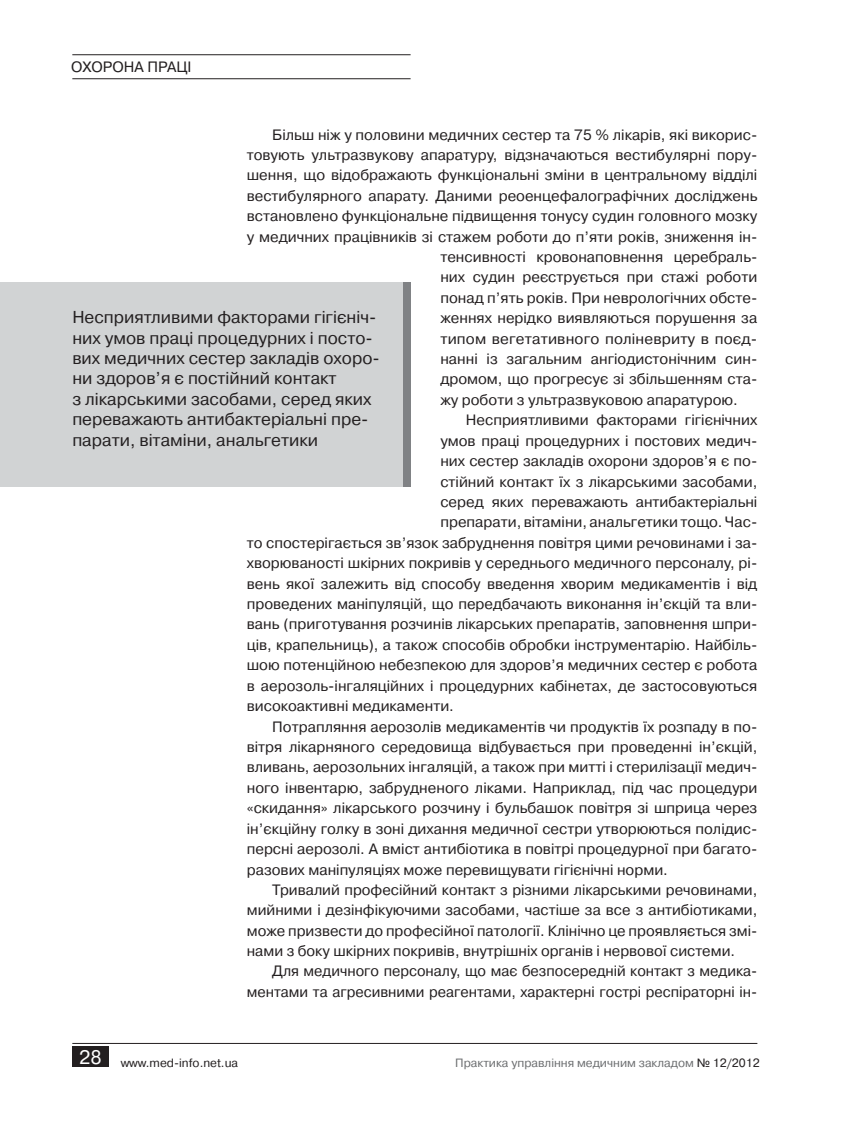
<style>
.page{position:relative;width:851px;height:1127px;background:#fff}
.page>*{position:absolute;margin:0;border:0;box-sizing:border-box;transform-origin:0 0}
.t1{font:17.25px/20.4px "Pragmatica C";color:#231f20}
.t2{font:15px "Pragmatica C";color:#231f20}
.t3{font:12px "Pragmatica C";color:#6d6f71}
.t4{font:12px "Pragmatica C";color:#231f20}
.s1{color:#231f20}
</style>
<div class="page">
<hr style="left:72px;top:78px;width:338px;height:1px;background:#231f20">
<hr style="left:72px;top:54px;width:338px;height:1px;background:#231f20">
<div style="left:72px;top:1046px;width:37px;height:21px;background:#231f20"></div>
<hr style="left:72px;top:1043px;width:685px;height:1px;background:#231f20">
<div style="left:0;top:282px;width:410px;height:204px;background:#d1d3d4"></div>
<div style="left:403px;top:282px;width:7px;height:204px;background:#808285"></div>
<p class="t2" style="left:71px;top:59px;width:122px">ОХОРОНА ПРАЦІ</p>
<p class="t2" style="left:272px;top:126px;width:486px">Більш ніж у половини медичних сестер та 75 % лікарів, які викорис-</p>
<p class="t2" style="left:247px;top:146px;width:512px">товують ультразвукову апаратуру, відзначаються вестибулярні пору-</p>
<p class="t2" style="left:247px;top:167px;width:512px">шення, що відображають функціональні зміни в центральному відділі</p>
<p class="t2" style="left:247px;top:187px;width:512px">вестибулярного апарату. Даними реоенцефалографічних досліджень</p>
<p class="t2" style="left:247px;top:208px;width:512px">встановлено функціональне підвищення тонусу судин головного мозку</p>
<p class="t2" style="left:247px;top:228px;width:512px">у медичних працівників зі стажем роботи до п’яти років, зниження ін-</p>
<p class="t2" style="left:440px;top:248px;width:318px">тенсивності кровонаповнення церебраль-</p>
<p class="t2" style="left:440px;top:269px;width:318px">них судин реєструється при стажі роботи</p>
<p class="t2" style="left:440px;top:289px;width:318px">понад п’ять років. При неврологічних обсте-</p>
<p class="t2" style="left:440px;top:310px;width:318px">женнях нерідко виявляються порушення за</p>
<p class="t2" style="left:440px;top:330px;width:318px">типом вегетативного поліневриту в поєд-</p>
<p class="t2" style="left:440px;top:350px;width:318px">нанні із загальним ангіодистонічним син-</p>
<p class="t2" style="left:440px;top:371px;width:318px">дромом, що прогресує зі збільшенням ста-</p>
<p class="t2" style="left:440px;top:391px;width:299px">жу роботи з ультразвуковою апаратурою.</p>
<p class="t2" style="left:466px;top:412px;width:293px">Несприятливими факторами гігієнічних</p>
<p class="t2" style="left:440px;top:432px;width:318px">умов праці процедурних і постових медич-</p>
<p class="t2" style="left:440px;top:453px;width:318px">них сестер закладів охорони здоров’я є по-</p>
<p class="t2" style="left:440px;top:473px;width:318px">стійний контакт їх з лікарськими засобами,</p>
<p class="t2" style="left:440px;top:493px;width:318px">серед яких переважають антибактеріальні</p>
<p class="t2" style="left:440px;top:514px;width:318px">препарати, вітаміни, анальгетики тощо. Час-</p>
<p class="t2" style="left:247px;top:534px;width:512px">то спостерігається зв’язок забруднення повітря цими речовинами і за-</p>
<p class="t2" style="left:247px;top:555px;width:512px">хворюваності шкірних покривів у середнього медичного персоналу, рі-</p>
<p class="t2" style="left:247px;top:575px;width:512px">вень якої залежить від способу введення хворим медикаментів і від</p>
<p class="t2" style="left:247px;top:595px;width:512px">проведених маніпуляцій, що передбачають виконання ін’єкцій та вли-</p>
<p class="t2" style="left:247px;top:616px;width:512px">вань (приготування розчинів лікарських препаратів, заповнення шпри-</p>
<p class="t2" style="left:247px;top:636px;width:512px">ців, крапельниць), а також способів обробки інструментарію. Найбіль-</p>
<p class="t2" style="left:247px;top:657px;width:512px">шою потенційною небезпекою для здоров’я медичних сестер є робота</p>
<p class="t2" style="left:247px;top:677px;width:512px">в аерозоль-інгаляційних і процедурних кабінетах, де застосовуються</p>
<p class="t2" style="left:247px;top:698px;width:209px">високоактивні медикаменти.</p>
<p class="t2" style="left:272px;top:718px;width:486px">Потрапляння аерозолів медикаментів чи продуктів їх розпаду в по-</p>
<p class="t2" style="left:247px;top:738px;width:512px">вітря лікарняного середовища відбувається при проведенні ін’єкцій,</p>
<p class="t2" style="left:247px;top:759px;width:512px">вливань, аерозольних інгаляцій, а також при митті і стерилізації медич-</p>
<p class="t2" style="left:247px;top:779px;width:512px">ного інвентарю, забрудненого ліками. Наприклад, під час процедури</p>
<p class="t2" style="left:247px;top:800px;width:512px">«скидання» лікарського розчину і бульбашок повітря зі шприца через</p>
<p class="t2" style="left:247px;top:820px;width:512px">ін’єкційну голку в зоні дихання медичної сестри утворюються полідис-</p>
<p class="t2" style="left:247px;top:840px;width:512px">персні аерозолі. А вміст антибіотика в повітрі процедурної при багато-</p>
<p class="t2" style="left:247px;top:861px;width:422px">разових маніпуляціях може перевищувати гігієнічні норми.</p>
<p class="t2" style="left:272px;top:881px;width:486px">Тривалий професійний контакт з різними лікарськими речовинами,</p>
<p class="t2" style="left:247px;top:902px;width:512px">мийними і дезінфікуючими засобами, частіше за все з антибіотиками,</p>
<p class="t2" style="left:247px;top:922px;width:512px">може призвести до професійної патології. Клінічно це проявляється змі-</p>
<p class="t2" style="left:247px;top:942px;width:490px">нами з боку шкірних покривів, внутрішніх органів і нервової системи.</p>
<p class="t2" style="left:272px;top:963px;width:486px">Для медичного персоналу, що має безпосередній контакт з медика-</p>
<p class="t2" style="left:247px;top:983px;width:512px">ментами та агресивними реагентами, характерні гострі респіраторні ін-</p>
<p class="t1" style="left:72px;top:307px;width:309px">Несприятливими факторами гігієніч&shy;них умов праці процедурних і посто&shy;вих медичних сестер закладів охоро&shy;ни здоров’я є постійний контакт<br>з лікарськими засобами, серед яких переважають антибактеріальні пре&shy;парати, вітаміни, анальгетики</p>
<p class="t4" style="left:79px;top:1056px;width:160px"><sup>28</sup> www.med-info.net.ua</p>
<p class="t3" style="left:455px;top:1056px;width:306px">Практика управління медичним закладом <span class="s1">№ 12/2012</span></p>
</div>
